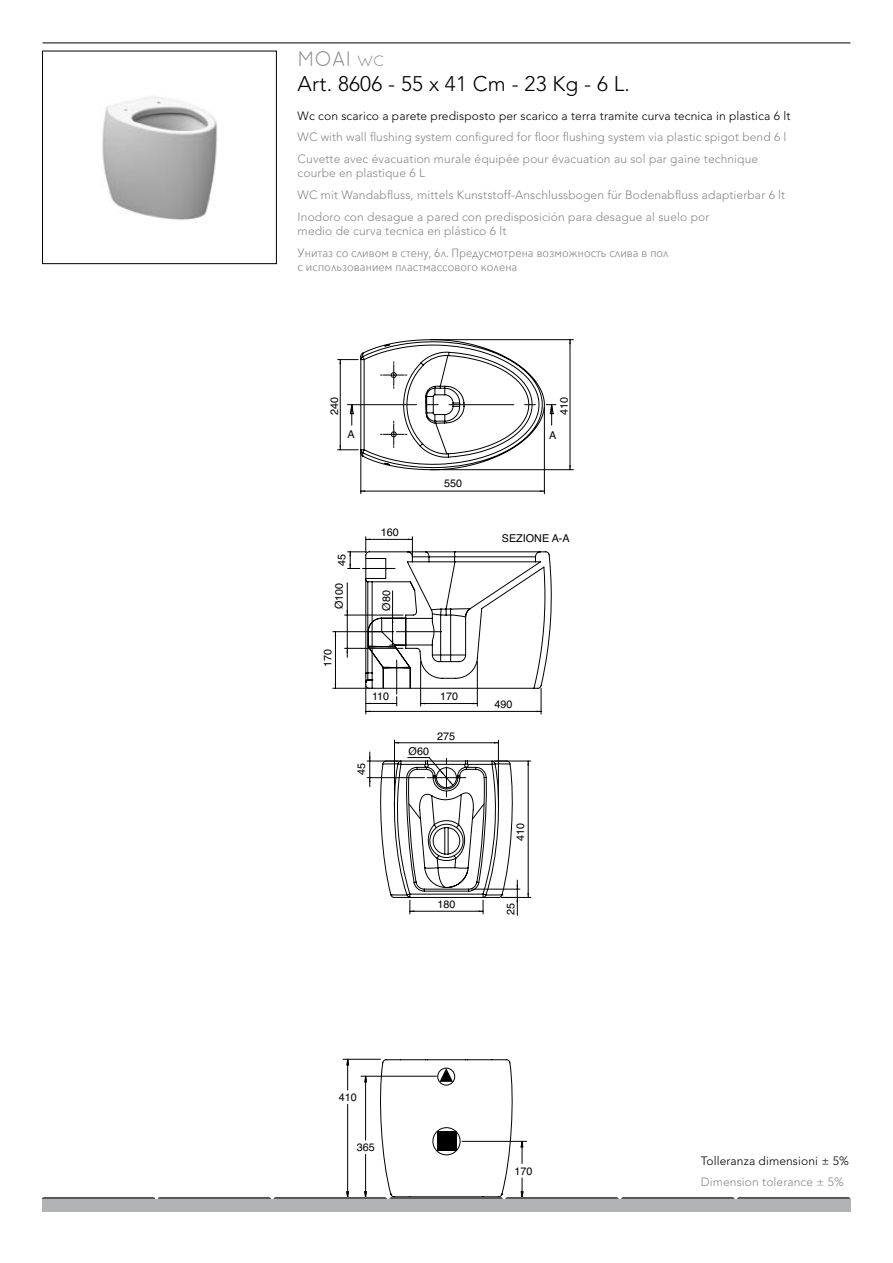
<style>
.page{position:relative;width:893px;height:1263px;background:#fff}
.page>*{position:absolute;margin:0;border:0;box-sizing:border-box;transform-origin:0 0}
.t1{font:300 21px "Avenir";letter-spacing:.01em;color:#000}
.t2{font:21px "Quicksand";color:#87888a}
.t3{font:300 12px/21.6px "Avenir";letter-spacing:.01em;color:#87888a}
.t4{font:300 12px "Avenir";letter-spacing:.01em;color:#000}
.t5{font:12px/14.4px "Avenir Next";letter-spacing:.01em;color:#87888a;scale:.9 1}
.t6{font:10.8px "Helvetica";color:#000}
.s1{font-size:15px}
</style>
<div class="page">
<hr style="left:361px;top:452px;width:1px;height:42px;background:#000">
<hr style="left:544px;top:407px;width:1px;height:87px;background:#000">
<hr style="left:361px;top:491px;width:183px;height:1px;background:#000">
<svg style="left:338px;top:339px;width:218px;height:131px"></svg>
<hr style="left:340px;top:360px;width:1px;height:90px;background:#000">
<hr style="left:430px;top:469px;width:143px;height:1px;background:#000">
<hr style="left:430px;top:339px;width:143px;height:1px;background:#000">
<hr style="left:570px;top:340px;width:1px;height:130px;background:#000">
<svg style="left:365px;top:551px;width:186px;height:347px"></svg>
<hr style="left:501px;top:897px;width:30px;height:1px;background:#000">
<hr style="left:495px;top:761px;width:36px;height:1px;background:#000">
<hr style="left:528px;top:761px;width:1px;height:136px;background:#000">
<hr style="left:517px;top:880px;width:1px;height:35px;background:#000">
<svg style="left:378px;top:757px;width:142px;height:157px"></svg>
<hr style="left:367px;top:761px;width:31px;height:1px;background:#000">
<hr style="left:367px;top:777px;width:57px;height:1px;background:#000">
<hr style="left:369px;top:752px;width:1px;height:35px;background:#000">
<hr style="left:333px;top:688px;width:36px;height:1px;background:#000">
<hr style="left:333px;top:631px;width:61px;height:1px;background:#000">
<hr style="left:335px;top:632px;width:1px;height:56px;background:#000">
<hr style="left:392px;top:591px;width:1px;height:54px;background:#000">
<hr style="left:345px;top:648px;width:58px;height:1px;background:#000">
<hr style="left:345px;top:615px;width:58px;height:1px;background:#000">
<hr style="left:347px;top:583px;width:1px;height:74px;background:#000">
<svg style="left:348px;top:537px;width:47px;height:32px"></svg>
<svg style="left:408px;top:537px;width:5px;height:20px"></svg>
<hr style="left:366px;top:539px;width:46px;height:1px;background:#000">
<svg style="left:537px;top:688px;width:5px;height:26px"></svg>
<hr style="left:366px;top:711px;width:175px;height:1px;background:#000">
<hr style="left:477px;top:661px;width:1px;height:45px;background:#000">
<hr style="left:421px;top:703px;width:56px;height:1px;background:#000">
<hr style="left:498px;top:740px;width:1px;height:66px;background:#000">
<hr style="left:394px;top:740px;width:1px;height:66px;background:#000">
<hr style="left:394px;top:742px;width:104px;height:1px;background:#000">
<svg style="left:366px;top:618px;width:76px;height:96px"></svg>
<hr style="left:366px;top:703px;width:31px;height:1px;background:#000">
<svg style="left:378px;top:1059px;width:137px;height:138px"></svg>
<svg style="left:433px;top:1128px;width:27px;height:27px"></svg>
<div style="left:433px;top:1127px;width:27px;height:28px;border:1px solid #000;border-radius:50%"></div>
<div style="left:437px;top:1131px;width:19px;height:20px;background:#000"></div>
<hr style="left:343px;top:1059px;width:37px;height:1px;background:#000">
<svg style="left:346px;top:1059px;width:3px;height:138px"></svg>
<hr style="left:462px;top:1141px;width:65px;height:1px;background:#000">
<svg style="left:521px;top:1142px;width:2px;height:55px"></svg>
<hr style="left:361px;top:1076px;width:75px;height:1px;background:#000">
<svg style="left:364px;top:1076px;width:3px;height:121px"></svg>
<hr style="left:43px;top:43px;width:807px;height:1px;background:#000">
<hr style="left:44px;top:1197px;width:109px;height:4px;background:#58585a">
<hr style="left:160px;top:1197px;width:109px;height:4px;background:#58585a">
<hr style="left:276px;top:1197px;width:109px;height:4px;background:#58585a">
<hr style="left:392px;top:1197px;width:109px;height:4px;background:#58585a">
<hr style="left:507px;top:1197px;width:109px;height:4px;background:#58585a">
<hr style="left:623px;top:1197px;width:109px;height:4px;background:#58585a">
<hr style="left:739px;top:1197px;width:109px;height:4px;background:#58585a">
<div style="left:42px;top:1199px;width:808px;height:13px;background:#b1b3b4"></div>
<img style="left:102px;top:96px;width:115px;height:124px">
<div style="left:42px;top:51px;width:235px;height:213px;border:1px solid #000"></div>
<h1 class="t2" style="left:298px;top:46px;width:88px">MOAI <span class="s1">WC</span></h1>
<h1 class="t1" style="left:298px;top:71px;width:334px">Art. 8606 - 55 x 41 Cm - 23 Kg - 6 L.</h1>
<p class="t4" style="left:298px;top:109px;width:494px">Wc con scarico a parete predisposto per scarico a terra tramite curva tecnica in plastica 6 lt</p>
<p class="t3" style="left:298px;top:126px;width:490px">WC with wall flushing system configured for floor flushing system via plastic spigot bend 6 l<br>Cuvette avec évacuation murale équipée pour évacuation au sol par gaine technique</p>
<p class="t3" style="left:298px;top:162px;width:489px">courbe en plastique 6 L<br>WC mit Wandabfluss, mittels Kunststoff-Anschlussbogen für Bodenabfluss adaptierbar 6 lt<br>Inodoro con desague a pared con predisposición para desague al suelo por</p>
<p class="t3" style="left:298px;top:220px;width:210px">medio de curva tecnica en plástico 6 lt</p>
<p class="t5" style="left:298px;top:245px;width:414px">Унитаз со сливом в стену, 6л. Предусмотрена возможность слива в пол с использованием пластмассового колена</p>
<p class="t6" style="left:327px;top:415px;width:20px;rotate:-90deg">240</p>
<p class="t6" style="left:557px;top:415px;width:20px;rotate:-90deg">410</p>
<p class="t6" style="left:347px;top:427px;width:9px">A</p>
<p class="t6" style="left:549px;top:428px;width:9px">A</p>
<p class="t6" style="left:444px;top:476px;width:20px">550</p>
<p class="t6" style="left:334px;top:566px;width:14px;rotate:-90deg">45</p>
<p class="t6" style="left:332px;top:609px;width:28px;rotate:-90deg">Ø100</p>
<p class="t6" style="left:381px;top:525px;width:20px">160</p>
<p class="t6" style="left:379px;top:611px;width:22px;rotate:-90deg">Ø80</p>
<p class="t6" style="left:320px;top:667px;width:20px;rotate:-90deg">170</p>
<p class="t6" style="left:372px;top:689px;width:19px">110</p>
<p class="t6" style="left:354px;top:775px;width:14px;rotate:-90deg">45</p>
<p class="t6" style="left:409px;top:744px;width:22px">Ø60</p>
<p class="t6" style="left:440px;top:689px;width:20px">170</p>
<p class="t6" style="left:437px;top:729px;width:20px">275</p>
<p class="t6" style="left:437px;top:897px;width:20px">180</p>
<p class="t6" style="left:502px;top:531px;width:69px">SEZIONE A-A</p>
<p class="t6" style="left:494px;top:697px;width:20px">490</p>
<p class="t6" style="left:513px;top:840px;width:20px;rotate:-90deg">410</p>
<p class="t6" style="left:503px;top:914px;width:14px;rotate:-90deg">25</p>
<p class="t6" style="left:339px;top:1090px;width:20px">410</p>
<p class="t6" style="left:357px;top:1140px;width:20px">365</p>
<p class="t6" style="left:514px;top:1164px;width:20px">170</p>
<p class="t4" style="left:701px;top:1154px;width:150px">Tolleranza dimensioni ± 5%</p>
<p class="t3" style="left:701px;top:1171px;width:145px">Dimension tolerance ± 5%</p>
</div>
